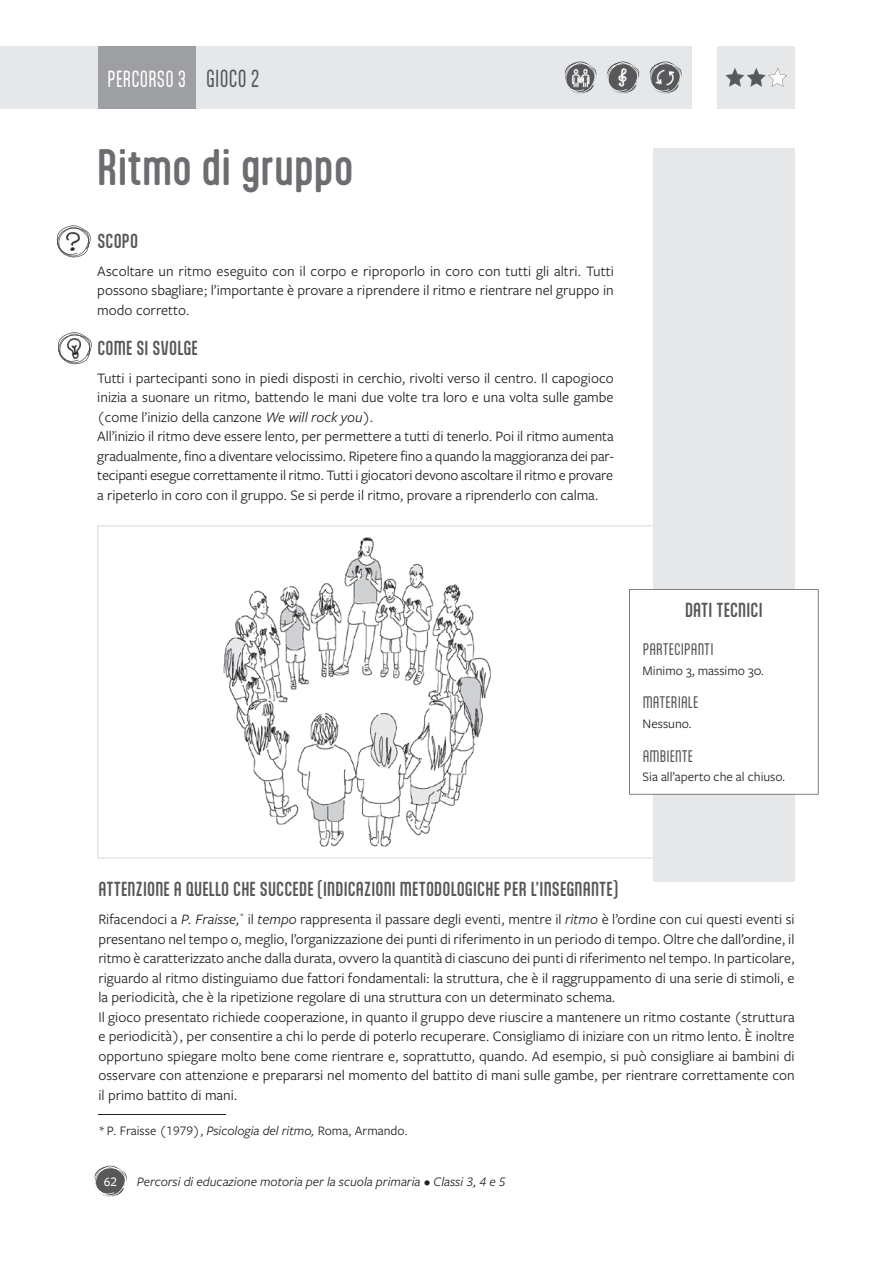
<style>
.page{position:relative;width:893px;height:1263px;background:#fff}
.page>*{position:absolute;margin:0;border:0;box-sizing:border-box;transform-origin:0 0}
.t1{font:500 43.5px "Aptly";color:#6c6d70}
.t2{font:19.8px "Aptly";letter-spacing:.01em;color:#fff;scale:.9 1}
.t3{font:500 17.25px "Aptly";letter-spacing:.01em;color:#57585a}
.t4{font:15px/19.5px "Freight Sans Pro";color:#231f20}
.t5{font:14.25px "Aptly";letter-spacing:.01em;color:#57585a}
.t6{font:13.5px "Freight Sans Pro";color:#231f20}
.t7{font:italic 13.5px "Freight Sans Pro";color:#231f20}
.t8{font:500 13.5px "Freight Sans Pro";color:#fff}
.s1{font-size:21px;color:#57585a}
.s2{font-style:italic}
</style>
<div class="page">
<svg style="left:94px;top:1165px;width:33px;height:32px"></svg>
<svg style="left:97px;top:525px;width:556px;height:334px"></svg>
<svg style="left:56px;top:225px;width:35px;height:33px"></svg>
<svg style="left:58px;top:332px;width:34px;height:33px"></svg>
<div style="left:0;top:46px;width:692px;height:62px;background:#e6e7e9"></div>
<div style="left:717px;top:46px;width:78px;height:62px;background:#e6e7e9"></div>
<div style="left:653px;top:149px;width:142px;height:733px;background:#e6e7e9"></div>
<div style="left:629px;top:589px;width:190px;height:206px;background:#fff"></div>
<hr style="left:98px;top:1115px;width:128px;height:1px;background:#231f20">
<svg style="left:564px;top:61px;width:33px;height:33px"></svg>
<img style="left:570px;top:66px;width:21px;height:22px">
<svg style="left:606px;top:61px;width:76px;height:33px"></svg>
<img style="left:654px;top:65px;width:20px;height:25px">
<div style="left:98px;top:46px;width:98px;height:62px;background:#9d9fa2"></div>
<svg style="left:725px;top:68px;width:62px;height:19px"></svg>
<img style="left:211px;top:533px;width:290px;height:316px">
<h2 class="t2" style="left:108px;top:66px;width:170px">PERCORSO 3 <span class="s1">GIOCO 2</span></h2>
<h1 class="t1" style="left:97px;top:140px;width:258px">Ritmo di gruppo</h1>
<p class="t3" style="left:97px;top:230px;width:42px">SCOPO</p>
<p class="t4" style="left:97px;top:260px;width:518px;text-align:justify">Ascoltare un ritmo eseguito con il corpo e riproporlo in coro con tutti gli altri. Tutti possono sbagliare; l’importante è provare a riprendere il ritmo e rientrare nel gruppo in modo corretto.</p>
<p class="t3" style="left:97px;top:337px;width:102px">COME SI SVOLGE</p>
<p class="t4" style="left:97px;top:367px;width:518px">Tutti i partecipanti sono in piedi disposti in cerchio, rivolti verso il centro. Il capogioco inizia a suonare un ritmo, battendo le mani due volte tra loro e una volta sulle gambe (come l’inizio della canzone <span class="s2">We will rock you).<br></span>All’inizio il ritmo deve essere lento, per permettere a tutti di tenerlo. Poi il ritmo aumenta gradualmente, fino a diventare velocissimo. Ripetere fino a quando la maggioranza dei par&shy;tecipanti esegue correttamente il ritmo. Tutti i giocatori devono ascoltare il ritmo e provare a ripeterlo in coro con il gruppo. Se si perde il ritmo, provare a riprenderlo con calma.</p>
<p class="t3" style="left:685px;top:599px;width:79px">DATI TECNICI</p>
<p class="t5" style="left:643px;top:640px;width:72px">PARTECIPANTI</p>
<p class="t6" style="left:643px;top:661px;width:123px">Minimo 3, massimo 30.</p>
<p class="t5" style="left:643px;top:694px;width:57px">MATERIALE</p>
<p class="t6" style="left:643px;top:714px;width:50px">Nessuno.</p>
<p class="t5" style="left:643px;top:747px;width:52px">AMBIENTE</p>
<p class="t6" style="left:643px;top:768px;width:144px">Sia all’aperto che al chiuso.</p>
<p class="t3" style="left:98px;top:879px;width:521px">ATTENZIONE A QUELLO CHE SUCCEDE (INDICAZIONI METODOLOGICHE PER L’INSEGNANTE)</p>
<p class="t4" style="left:98px;top:909px;width:698px">Rifacendoci a <span class="s2">P. Fraisse,</span><sup>*</sup> il <span class="s2">tempo</span> rappresenta il passare degli eventi, mentre il <span class="s2">ritmo</span> è l’ordine con cui questi eventi si presentano nel tempo o, meglio, l’organizzazione dei punti di riferimento in un periodo di tempo. Oltre che dall’ordine, il ritmo è caratterizzato anche dalla durata, ovvero la quantità di ciascuno dei punti di riferimento nel tempo. In particolare, riguardo al ritmo distinguiamo due fattori fondamentali: la struttura, che è il raggruppamento di una serie di stimoli, e la periodicità, che è la ripetizione regolare di una struttura con un determinato schema.<br>Il gioco presentato richiede cooperazione, in quanto il gruppo deve riuscire a mantenere un ritmo costante (struttura e periodicità), per consentire a chi lo perde di poterlo recuperare. Consigliamo di iniziare con un ritmo lento. È inoltre opportuno spiegare molto bene come rientrare e, soprattutto, quando. Ad esempio, si può consigliare ai bambini di osservare con attenzione e prepararsi nel momento del battito di mani sulle gambe, per rientrare correttamente con il primo battito di mani.</p>
<p class="t6" style="left:98px;top:1121px;width:311px">* P. Fraisse (1979), <span class="s2">Psicologia del ritmo,</span> Roma, Armando.</p>
<p class="t8" style="left:104px;top:1173px;width:15px">62</p>
<p class="t7" style="left:137px;top:1173px;width:360px">Percorsi di educazione motoria per la scuola primaria • Classi 3, 4 e</p>
</div>
